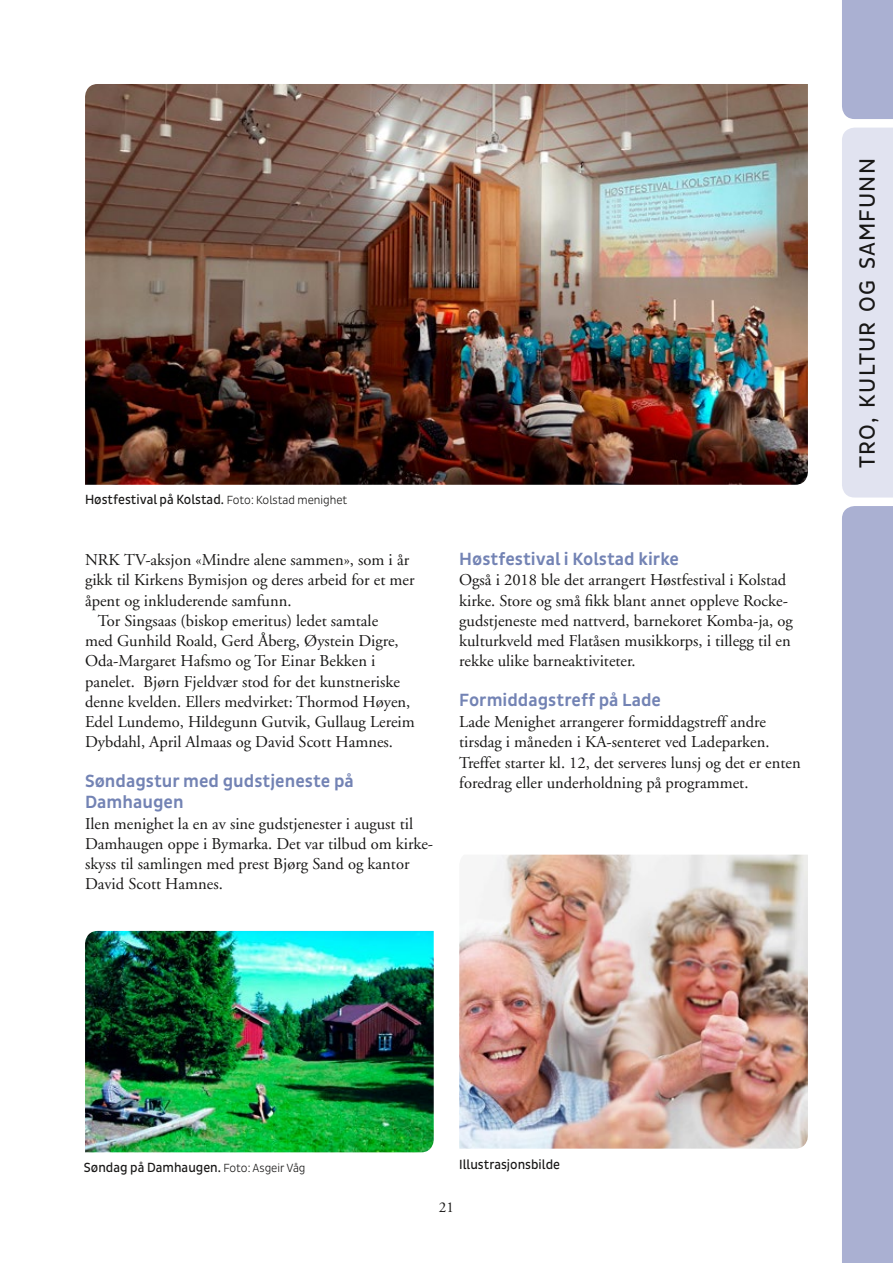
<style>
.page{position:relative;width:893px;height:1263px;background:#fff}
.page>*{position:absolute;margin:0;border:0;box-sizing:border-box;transform-origin:0 0}
.t1{font:22.5px "Pluto Sans Cond";letter-spacing:.055em;color:#181716}
.t2{font:500 18px/20.2px "Pluto Sans Cond";color:#7383b4}
.t3{font:16.5px/20.2px "Adobe Garamond";color:#181716}
.t4{font:15px "Adobe Garamond";color:#181716}
.t5{font:13.5px "Pluto Sans Cond";color:#181716;scale:.96 1}
.s1{font-weight:300;font-size:12px}
</style>
<div class="page">
<img style="left:85px;top:84px;width:723px;height:401px">
<div style="left:842px;top:128px;width:51px;height:369px;background:#e1e3f0"></div>
<div style="left:842px;top:0;width:51px;height:119px;background:#aab0d2"></div>
<div style="left:842px;top:506px;width:51px;height:757px;background:#aab0d2"></div>
<img style="left:85px;top:931px;width:349px;height:221px">
<img style="left:459px;top:855px;width:349px;height:294px">
<p class="t5" style="left:85px;top:492px;width:275px">Høstfestival på Kolstad. <span class="s1">Foto: Kolstad menighet</span></p>
<p class="t3" style="left:85px;top:550px;width:326px">NRK TV-aksjon «Mindre alene sammen», som i år</p>
<p class="t3" style="left:85px;top:570px;width:331px">gikk til Kirkens Bymisjon og deres arbeid for et mer</p>
<p class="t3" style="left:85px;top:591px;width:208px">åpent og inkluderende samfunn.</p>
<p class="t3" style="left:98px;top:611px;width:282px">Tor Singsaas (biskop emeritus) ledet samtale</p>
<p class="t3" style="left:85px;top:631px;width:315px">med Gunhild Roald, Gerd Åberg, Øystein Digre,</p>
<p class="t3" style="left:85px;top:651px;width:292px">Oda-Margaret Hafsmo og Tor Einar Bekken i</p>
<p class="t3" style="left:85px;top:672px;width:316px">panelet. Bjørn Fjeldvær stod for det kunstneriske</p>
<p class="t3" style="left:85px;top:692px;width:327px">denne kvelden. Ellers medvirket: Thormod Høyen,</p>
<p class="t3" style="left:85px;top:712px;width:331px">Edel Lundemo, Hildegunn Gutvik, Gullaug Lereim</p>
<p class="t3" style="left:85px;top:732px;width:310px">Dybdahl, April Almaas og David Scott Hamnes.</p>
<p class="t2" style="left:85px;top:771px;width:270px">Søndagstur med gudstjeneste på<br>Damhaugen</p>
<p class="t3" style="left:85px;top:813px;width:349px">Ilen menighet la en av sine gudstjenester i august til Damhaugen oppe i Bymarka. Det var tilbud om kirke&shy;skyss til samlingen med prest Bjørg Sand og kantor David Scott Hamnes.</p>
<p class="t2" style="left:459px;top:549px;width:221px">Høstfestival i Kolstad kirke</p>
<p class="t3" style="left:459px;top:570px;width:335px">Også i 2018 ble det arrangert Høstfestival i Kolstad kirke. Store og små fikk blant annet oppleve Rocke&shy;gudstjeneste med nattverd, barnekoret Komba-ja, og kulturkveld med Flatåsen musikkorps, i tillegg til en rekke ulike barneaktiviteter.</p>
<p class="t2" style="left:459px;top:690px;width:203px">Formiddagstreff på Lade</p>
<p class="t3" style="left:459px;top:712px;width:343px">Lade Menighet arrangerer formiddagstreff andre tirsdag i måneden i KA-senteret ved Ladeparken.<br>Treffet starter kl. 12, det serveres lunsj og det er enten foredrag eller underholdning på programmet.</p>
<h1 class="t1" style="left:854px;top:468px;width:311px;rotate:-90deg">TRO, KULTUR OG SAMFUNN</h1>
<p class="t5" style="left:84px;top:1160px;width:232px">Søndag på Damhaugen. <span class="s1">Foto: Asgeir Våg</span></p>
<p class="t5" style="left:459px;top:1156px;width:107px">Illustrasjonsbilde</p>
<p class="t4" style="left:439px;top:1199px;width:16px">21</p>
</div>
